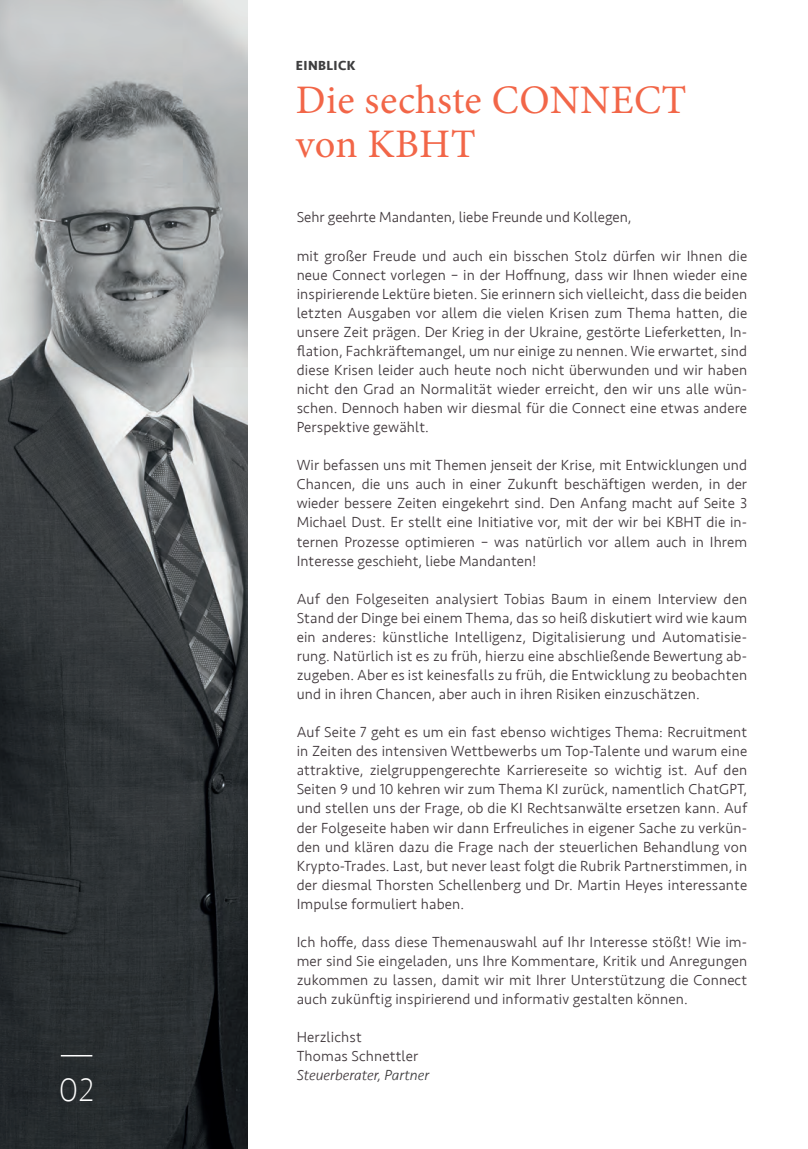
<style>
.page{position:relative;width:808px;height:1149px;background:#fff}
.page>*{position:absolute;margin:0;border:0;box-sizing:border-box;transform-origin:0 0}
.t1{font:40.5px/43.5px "Minion Pro";letter-spacing:.01em;color:#f26648}
.t2{font:200 34.05px "Seravek";color:#fff}
.t3{font:300 15px/19px "Seravek";letter-spacing:.01em;color:#3f373b;text-align:justify}
.t4{font:700 13.5px "Seravek";letter-spacing:.03em;color:#3e3e3f}
.s1{font-style:italic}
.s2{font-style:italic;color:#3e3e3f}
</style>
<div class="page">
<img style="left:0;top:0;width:248px;height:1148px">
<hr style="left:61px;top:1054px;width:31px;height:2px;background:#fff">
<h2 class="t2" style="left:59px;top:1069px;width:36px">02</h2>
<p class="t4" style="left:296px;top:55px;width:61px">EINBLICK</p>
<h1 class="t1" style="left:296px;top:79px;width:392px">Die sechste CONNECT von KBHT</h1>
<p class="t3" style="left:297px;top:208px;width:336px">Sehr geehrte Mandanten, liebe Freunde und Kollegen,</p>
<p class="t3" style="left:297px;top:246px;width:452px">mit großer Freude und auch ein bisschen Stolz dürfen wir Ihnen die neue Connect vorlegen – in der Hoffnung, dass wir Ihnen wieder eine inspirierende Lektüre bieten. Sie erinnern sich vielleicht, dass die beiden letzten Ausgaben vor allem die vielen Krisen zum Thema hatten, die unsere Zeit prägen. Der Krieg in der Ukraine, gestörte Lieferketten, In&shy;flation, Fachkräftemangel, um nur einige zu nennen. Wie erwartet, sind diese Krisen leider auch heute noch nicht überwunden und wir haben nicht den Grad an Normalität wieder erreicht, den wir uns alle wün&shy;schen. Dennoch haben wir diesmal für die Connect eine etwas andere Perspektive gewählt.</p>
<p class="t3" style="left:297px;top:456px;width:452px">Wir befassen uns mit Themen jenseit der Krise, mit Entwicklungen und Chancen, die uns auch in einer Zukunft beschäftigen werden, in der wieder bessere Zeiten eingekehrt sind. Den Anfang macht auf Seite 3<br>Michael Dust. Er stellt eine Initiative vor, mit der wir bei KBHT die in&shy;ternen Prozesse optimieren – was natürlich vor allem auch in Ihrem Interesse geschieht, liebe Mandanten!</p>
<p class="t3" style="left:297px;top:589px;width:452px">Auf den Folgeseiten analysiert Tobias Baum in einem Interview den Stand der Dinge bei einem Thema, das so heiß diskutiert wird wie kaum ein anderes: künstliche Intelligenz, Digitalisierung und Automatisie&shy;rung. Natürlich ist es zu früh, hierzu eine abschließende Bewertung ab&shy;zugeben. Aber es ist keinesfalls zu früh, die Entwicklung zu beobachten und in ihren Chancen, aber auch in ihren Risiken einzuschätzen.</p>
<p class="t3" style="left:297px;top:722px;width:452px">Auf Seite 7 geht es um ein fast ebenso wichtiges Thema: Recruitment in Zeiten des intensiven Wettbewerbs um Top-Talente und warum eine attraktive, zielgruppengerechte Karriereseite so wichtig ist. Auf den Seiten 9 und 10 kehren wir zum Thema KI zurück, namentlich ChatGPT, und stellen uns der Frage, ob die KI Rechtsanwälte ersetzen kann. Auf der Folgeseite haben wir dann Erfreuliches in eigener Sache zu verkün&shy;den und klären dazu die Frage nach der steuerlichen Behandlung von Krypto-Trades. Last, but never least folgt die Rubrik Partnerstimmen, in der diesmal Thorsten Schellenberg und Dr. Martin Heyes interessante Impulse formuliert haben.</p>
<p class="t3" style="left:297px;top:932px;width:452px">Ich hoffe, dass diese Themenauswahl auf Ihr Interesse stößt! Wie im&shy;mer sind Sie eingeladen, uns Ihre Kommentare, Kritik und Anregungen zukommen zu lassen, damit wir mit Ihrer Unterstützung die Connect auch zukünftig inspirierend und informativ gestalten können.</p>
<p class="t3" style="left:297px;top:1027px;width:134px;text-align:left">Herzlichst<br>Thomas Schnettler<br><span class="s1">Steuerberater</span><span class="s2">, Partner</span></p>
</div>
